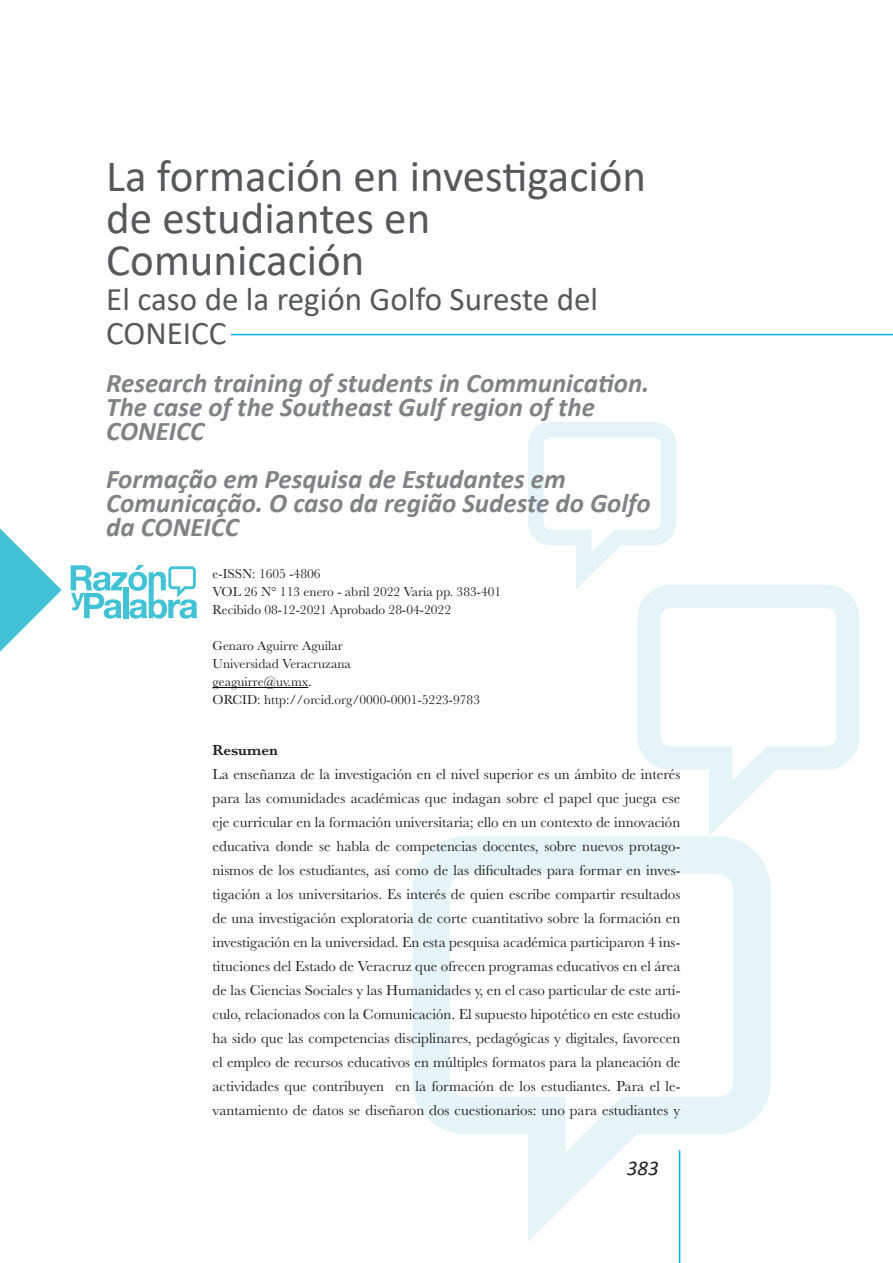
<style>
.page{position:relative;width:893px;height:1263px;background:#fff}
.page>*{position:absolute;margin:0;border:0;box-sizing:border-box;transform-origin:0 0}
.t1{font:45px/42px "Calibri";color:#57585a}
.Subtitulo21{font:33px/34.5px "Calibri";color:#57585a}
.t2{font:italic 700 27px/24px "Calibri";color:#808285}
.t3{font:italic 21px "Calibri";color:#231f20}
.Resumen{font:15px/24px "Baskerville";color:#231f20;text-align:justify}
.Resumen-2{font:600 15px "Baskerville";color:#231f20}
.t4{font:13.5px "Baskerville";color:#231f20}
</style>
<div class="page">
<hr style="left:679px;top:1150px;width:1px;height:113px;background:#00aeef">
<svg style="left:412px;top:836px;width:359px;height:406px"></svg>
<svg style="left:637px;top:585px;width:222px;height:251px"></svg>
<svg style="left:528px;top:422px;width:148px;height:167px"></svg>
<hr style="left:213px;top:687px;width:95px;height:1px;background:#000">
<svg style="left:71px;top:565px;width:126px;height:54px"></svg>
<svg style="left:0;top:528px;width:62px;height:124px"></svg>
<hr style="left:231px;top:334px;width:662px;height:1px;background:#00aeef">
<h1 class="t1" style="left:106px;top:154px;width:541px">La formación en investigación de estudiantes en<br>Comunicación</h1>
<p class="Subtitulo21" style="left:106px;top:281px;width:493px">El caso de la región Golfo Sureste del<br>CONEICC</p>
<h2 class="t2" style="left:106px;top:370px;width:545px">Research training of students in Communication.</h2>
<h2 class="t2" style="left:106px;top:394px;width:490px">The case of the Southeast Gulf region of the<br>CONEICC</h2>
<h2 class="t2" style="left:106px;top:466px;width:546px">Formação em Pesquisa de Estudantes em<br>Comunicação. O caso da região Sudeste do Golfo da CONEICC</h2>
<h5 class="t4" style="left:213px;top:565px;width:110px">e-ISSN: 1605 -4806</h5>
<h5 class="t4" style="left:213px;top:583px;width:290px">VOL 26 N° 113 enero - abril 2022 Varia pp. 383-401</h5>
<h5 class="t4" style="left:213px;top:601px;width:240px">Recibido 08-12-2021 Aprobado 28-04-2022</h5>
<h5 class="t4" style="left:213px;top:637px;width:132px">Genaro Aguirre Aguilar</h5>
<h5 class="t4" style="left:213px;top:655px;width:140px">Universidad Veracruzana</h5>
<h5 class="t4" style="left:213px;top:673px;width:101px">geaguirre@uv.mx.</h5>
<h5 class="t4" style="left:213px;top:691px;width:269px">ORCID: http://orcid.org/0000-0001-5223-9783</h5>
<p class="Resumen-2" style="left:213px;top:740px;width:67px">Resumen</p>
<p class="Resumen" style="left:213px;top:762px;width:469px">La enseñanza de la investigación en el nivel superior es un ámbito de interés para las comunidades académicas que indagan sobre el papel que juega ese eje curricular en la formación universitaria; ello en un contexto de innovación educativa donde se habla de competencias docentes, sobre nuevos protago&shy;nismos de los estudiantes, así como de las dificultades para formar en inves&shy;tigación a los universitarios. Es interés de quien escribe compartir resultados de una investigación exploratoria de corte cuantitativo sobre la formación en investigación en la universidad. En esta pesquisa académica participaron 4 ins&shy;tituciones del Estado de Veracruz que ofrecen programas educativos en el área de las Ciencias Sociales y las Humanidades y, en el caso particular de este artí&shy;culo, relacionados con la Comunicación. El supuesto hipotético en este estudio ha sido que las competencias disciplinares, pedagógicas y digitales, favorecen el empleo de recursos educativos en múltiples formatos para la planeación de actividades que contribuyen en la formación de los estudiantes. Para el le&shy;vantamiento de datos se diseñaron dos cuestionarios: uno para estudiantes y</p>
<h3 class="t3" style="left:627px;top:1153px;width:33px">383</h3>
</div>
